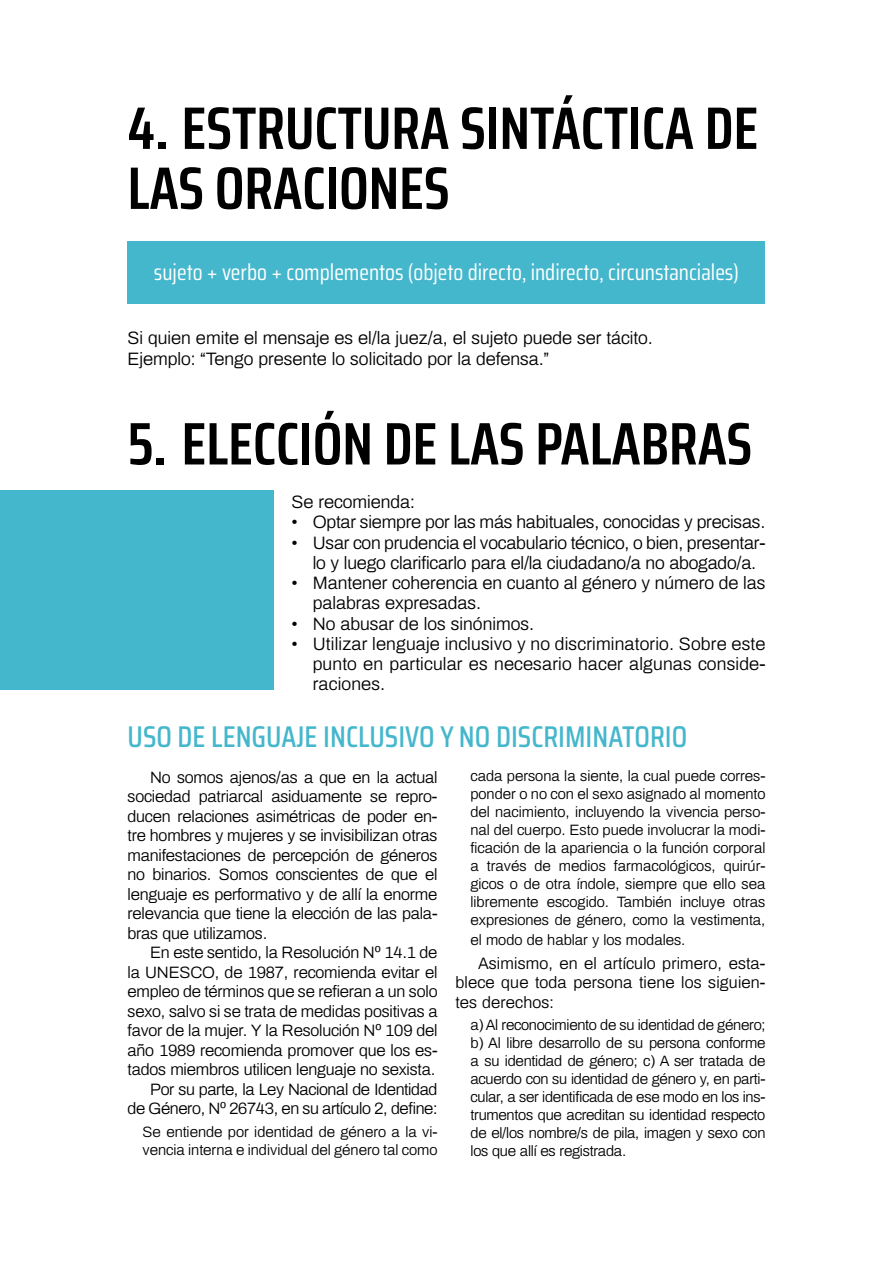
<style>
.page{position:relative;width:893px;height:1263px;background:#fff}
.page>*{position:absolute;margin:0;border:0;box-sizing:border-box;transform-origin:0 0}
.t1{font:600 60px/60px "Saira Condensed";color:#000}
.t2{font:500 30px "Saira Condensed";color:#44b7cc}
.t3{font:22.5px "Saira Condensed";color:#fff}
.t4{font:300 18px/20.2px "Archivo";color:#000}
.t5{font:300 16.5px/19.5px "Archivo";letter-spacing:-.01em;color:#000;text-align:justify}
.t6{font:300 15px/18px "Archivo";color:#000;text-align:justify}
</style>
<div class="page">
<div style="left:128px;top:241px;width:637px;height:63px;background:#44b7cc"></div>
<div style="left:0;top:491px;width:274px;height:199px;background:#44b7cc"></div>
<h1 class="t1" style="left:128px;top:96px;width:632px">4. ESTRUCTURA SINTÁCTICA DE<br>LAS ORACIONES</h1>
<h3 class="t3" style="left:154px;top:254px;width:586px">sujeto + verbo + complementos (objeto directo, indirecto, circunstanciales)</h3>
<p class="t4" style="left:128px;top:325px;width:527px;line-height:21.6px">Si quien emite el mensaje es el/la juez/a, el sujeto puede ser tácito.<br>Ejemplo: “Tengo presente lo solicitado por la defensa.”</p>
<h1 class="t1" style="left:128px;top:412px;width:626px">5. ELECCIÓN DE LAS PALABRAS</h1>
<p class="t4" style="left:292px;top:490px;width:125px">Se recomienda:</p>
<p class="t4" style="left:292px;top:511px;width:475px">• Optar siempre por las más habituales, conocidas y precisas.</p>
<p class="t4" style="left:313px;top:531px;width:454px;text-indent:-21px">• Usar con prudencia el vocabulario técnico, o bien, presentar&shy;lo y luego clarificarlo para el/la ciudadano/a no abogado/a.</p>
<p class="t4" style="left:313px;top:571px;width:454px;text-indent:-21px">• Mantener coherencia en cuanto al género y número de las palabras expresadas.</p>
<p class="t4" style="left:292px;top:612px;width:244px">• No abusar de los sinónimos.</p>
<p class="t4" style="left:313px;top:632px;width:454px;text-align:justify;text-indent:-21px">• Utilizar lenguaje inclusivo y no discriminatorio. Sobre este punto en particular es necesario hacer algunas conside&shy;raciones.</p>
<h2 class="t2" style="left:128px;top:713px;width:561px">USO DE LENGUAJE INCLUSIVO Y NO DISCRIMINATORIO</h2>
<p class="t6" style="left:470px;top:766px;width:296px">cada persona la siente, la cual puede corres&shy;ponder o no con el sexo asignado al momento del nacimiento, incluyendo la vivencia perso&shy;nal del cuerpo. Esto puede involucrar la modi&shy;ficación de la apariencia o la función corporal a través de medios farmacológicos, quirúr&shy;gicos o de otra índole, siempre que ello sea libremente escogido. También incluye otras expresiones de género, como la vestimenta,</p>
<p class="t6" style="left:470px;top:929px;width:216px">el modo de hablar y los modales.</p>
<p class="t5" style="left:455px;top:952px;width:311px;text-indent:23px">Asimismo, en el artículo primero, esta&shy;blece que toda persona tiene los siguien&shy;tes derechos:</p>
<p class="t6" style="left:470px;top:1015px;width:296px">a) Al reconocimiento de su identidad de género; b) Al libre desarrollo de su persona conforme a su identidad de género; c) A ser tratada de acuerdo con su identidad de género y, en parti&shy;cular, a ser identificada de ese modo en los ins&shy;trumentos que acreditan su identidad respecto de el/los nombre/s de pila, imagen y sexo con los que allí es registrada.</p>
<p class="t5" style="left:128px;top:766px;width:311px;text-indent:23px">No somos ajenos/as a que en la actual sociedad patriarcal asiduamente se repro&shy;ducen relaciones asimétricas de poder en&shy;tre hombres y mujeres y se invisibilizan otras manifestaciones de percepción de géneros no binarios. Somos conscientes de que el lenguaje es performativo y de allí la enorme relevancia que tiene la elección de las pala&shy;bras que utilizamos.</p>
<p class="t5" style="left:128px;top:942px;width:311px;text-align:right">En este sentido, la Resolución Nº 14.1 de<br>la UNESCO, de 1987, recomienda evitar el empleo de términos que se refieran a un solo sexo, salvo si se trata de medidas positivas a favor de la mujer. Y la Resolución Nº 109 del año 1989 recomienda promover que los es&shy;tados miembros utilicen lenguaje no sexista.<br>Por su parte, la Ley Nacional de Identidad<br>de Género, Nº 26743, en su artículo 2, define:</p>
<p class="t6" style="left:143px;top:1121px;width:296px">Se entiende por identidad de género a la vi&shy;vencia interna e individual del género tal como</p>
</div>
